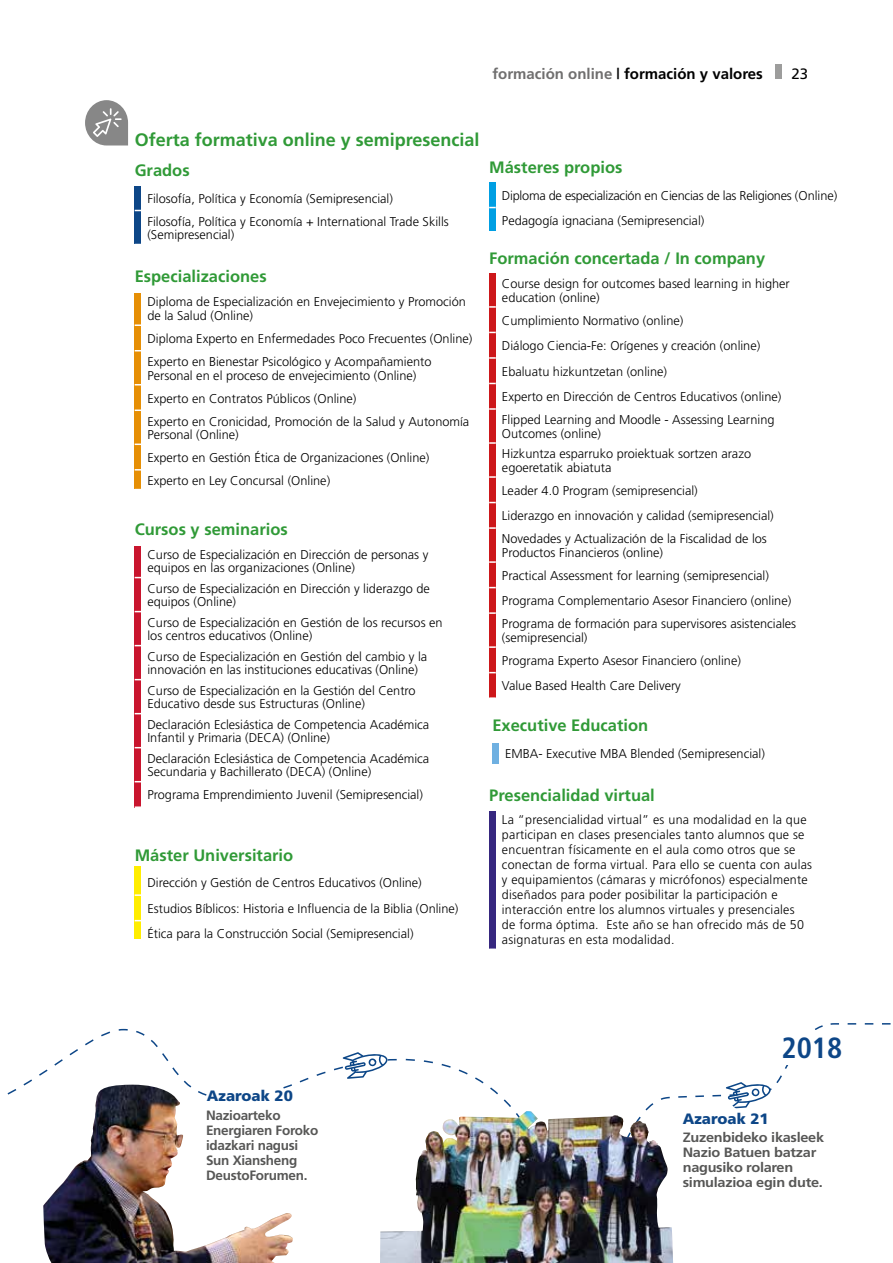
<style>
.page{position:relative;width:893px;height:1263px;background:#fff}
.page>*{position:absolute;margin:0;border:0;box-sizing:border-box;transform-origin:0 0}
.t1{font:700 condensed 29.25px "Frutiger";color:#0d4687}
.t2{font:700 18px "Frutiger";color:#309a37}
.t3{font:700 16.5px "Frutiger";color:#309a37}
.t4{font:700 15px "Frutiger";color:#000}
.t5{font:900 15px "Frutiger";color:#0d4687}
.t6{font:15px "Frutiger";color:#000}
.t7{font:700 13.5px/15px "Frutiger";letter-spacing:-.02em;color:#575756;scale:1.08 1}
.t8{font:700 13.5px/15px "Frutiger";letter-spacing:-.02em;color:#575756}
.t9{font:300 12.75px/13.5px "Frutiger";color:#000}
.t10{font:300 12.75px/15px "Frutiger";letter-spacing:.02em;color:#000}
.t11{font:300 12.75px/25.5px "Frutiger";letter-spacing:-.02em;color:#000}
.s1{color:#706f6f}
</style>
<div class="page">
<div style="left:776px;top:65px;width:6px;height:14px;background:#9d9d9c"></div>
<svg style="left:85px;top:100px;width:43px;height:45px"></svg>
<div style="left:135px;top:186px;width:6px;height:58px;background:#0d4687"></div>
<div style="left:135px;top:546px;width:6px;height:262px;background:#c9152e"></div>
<div style="left:489px;top:273px;width:7px;height:424px;background:#cd171a"></div>
<div style="left:135px;top:866px;width:6px;height:72px;background:#ffed00"></div>
<div style="left:489px;top:182px;width:7px;height:48px;background:#009fe3"></div>
<div style="left:489px;top:811px;width:7px;height:138px;background:#36277f"></div>
<div style="left:135px;top:294px;width:6px;height:195px;background:#e68f05"></div>
<div style="left:492px;top:743px;width:7px;height:21px;background:#6fb0e1"></div>
<svg style="left:135px;top:806px;width:6px;height:2px"></svg>
<svg style="left:489px;top:306px;width:7px;height:2px"></svg>
<svg style="left:489px;top:357px;width:7px;height:2px"></svg>
<svg style="left:489px;top:408px;width:7px;height:2px"></svg>
<svg style="left:489px;top:442px;width:7px;height:2px"></svg>
<svg style="left:489px;top:476px;width:7px;height:2px"></svg>
<svg style="left:489px;top:527px;width:7px;height:2px"></svg>
<svg style="left:489px;top:561px;width:7px;height:2px"></svg>
<svg style="left:489px;top:612px;width:7px;height:2px"></svg>
<svg style="left:489px;top:646px;width:7px;height:2px"></svg>
<svg style="left:135px;top:894px;width:6px;height:2px"></svg>
<svg style="left:135px;top:324px;width:6px;height:2px"></svg>
<svg style="left:135px;top:409px;width:6px;height:2px"></svg>
<svg style="left:135px;top:443px;width:6px;height:2px"></svg>
<svg style="left:135px;top:469px;width:6px;height:2px"></svg>
<svg style="left:678px;top:1025px;width:145px;height:84px"></svg>
<div style="left:778px;top:1030px;width:67px;height:34px;background:#fff"></div>
<svg style="left:316px;top:1052px;width:338px;height:64px"></svg>
<img style="left:43px;top:1085px;width:250px;height:178px">
<img style="left:380px;top:1116px;width:293px;height:147px">
<p class="t4" style="left:492px;top:64px;width:272px"><span class="s1">formación online</span> | formación y valores</p>
<p class="t6" style="left:791px;top:65px;width:18px">23</p>
<h2 class="t2" style="left:135px;top:129px;width:346px">Oferta formativa online y semipresencial</h2>
<p class="t3" style="left:135px;top:161px;width:56px">Grados</p>
<p class="t9" style="left:147px;top:187px;width:303px;line-height:23px">Filosofía, Política y Economía (Semipresencial)<br>Filosofía, Política y Economía + International Trade Skills</p>
<p class="t9" style="left:147px;top:228px;width:88px">(Semipresencial)</p>
<p class="t3" style="left:135px;top:267px;width:134px">Especializaciones</p>
<p class="t9" style="left:147px;top:295px;width:320px">Diploma de Especialización en Envejecimiento y Promoción de la Salud (Online)</p>
<p class="t9" style="left:147px;top:327px;width:326px;line-height:23px">Diploma Experto en Enfermedades Poco Frecuentes (Online)<br>Experto en Bienestar Psicológico y Acompañamiento</p>
<p class="t9" style="left:147px;top:364px;width:323px;line-height:23px">Personal en el proceso de envejecimiento (Online)<br>Experto en Contratos Públicos (Online)<br>Experto en Cronicidad, Promoción de la Salud y Autonomía</p>
<p class="t9" style="left:147px;top:423px;width:283px;line-height:22.8px">Personal (Online)<br>Experto en Gestión Ética de Organizaciones (Online)<br>Experto en Ley Concursal (Online)</p>
<p class="t3" style="left:135px;top:519px;width:155px">Cursos y seminarios</p>
<p class="t9" style="left:147px;top:548px;width:283px">Curso de Especialización en Dirección de personas y equipos en las organizaciones (Online)</p>
<p class="t9" style="left:147px;top:582px;width:284px">Curso de Especialización en Dirección y liderazgo de equipos (Online)</p>
<p class="t9" style="left:147px;top:616px;width:297px">Curso de Especialización en Gestión de los recursos en los centros educativos (Online)</p>
<p class="t9" style="left:147px;top:650px;width:281px">Curso de Especialización en Gestión del cambio y la innovación en las instituciones educativas (Online)</p>
<p class="t9" style="left:147px;top:684px;width:270px">Curso de Especialización en la Gestión del Centro<br>Educativo desde sus Estructuras (Online)</p>
<p class="t9" style="left:147px;top:718px;width:283px">Declaración Eclesiástica de Competencia Académica<br>Infantil y Primaria (DECA) (Online)</p>
<p class="t9" style="left:147px;top:752px;width:283px">Declaración Eclesiástica de Competencia Académica<br>Secundaria y Bachillerato (DECA) (Online)</p>
<p class="t9" style="left:147px;top:788px;width:277px">Programa Emprendimiento Juvenil (Semipresencial)</p>
<p class="t3" style="left:135px;top:845px;width:160px">Máster Universitario</p>
<p class="t9" style="left:147px;top:870px;width:313px;line-height:25.5px">Dirección y Gestión de Centros Educativos (Online)<br>Estudios Bíblicos: Historia e Influencia de la Biblia (Online)<br>Ética para la Construcción Social (Semipresencial)</p>
<p class="t3" style="left:489px;top:158px;width:135px">Másteres propios</p>
<p class="t11" style="left:502px;top:183px;width:337px">Diploma de especialización en Ciencias de las Religiones (Online)<br>Pedagogía ignaciana (Semipresencial)</p>
<p class="t3" style="left:489px;top:249px;width:277px">Formación concertada / In company</p>
<p class="t9" style="left:502px;top:277px;width:289px">Course design for outcomes based learning in higher education (online)</p>
<p class="t9" style="left:502px;top:307px;width:281px;line-height:25.5px">Cumplimiento Normativo (online)<br>Diálogo Ciencia-Fe: Orígenes y creación (online)<br>Ebaluatu hizkuntzetan (online)<br>Experto en Dirección de Centros Educativos (online)</p>
<p class="t9" style="left:502px;top:413px;width:274px">Flipped Learning and Moodle - Assessing Learning<br>Outcomes (online)</p>
<p class="t9" style="left:502px;top:447px;width:251px">Hizkuntza esparruko proiektuak sortzen arazo egoeretatik abiatuta</p>
<p class="t9" style="left:502px;top:478px;width:273px;line-height:25.5px">Leader 4.0 Program (semipresencial)<br>Liderazgo en innovación y calidad (semipresencial)</p>
<p class="t9" style="left:502px;top:532px;width:266px">Novedades y Actualización de la Fiscalidad de los<br>Productos Financieros (online)</p>
<p class="t9" style="left:502px;top:563px;width:291px;line-height:25.5px">Practical Assessment for learning (semipresencial)<br>Programa Complementario Asesor Financiero (online)</p>
<p class="t9" style="left:502px;top:617px;width:296px">Programa de formación para supervisores asistenciales (semipresencial)</p>
<p class="t9" style="left:502px;top:648px;width:240px;line-height:25.5px">Programa Experto Asesor Financiero (online)<br>Value Based Health Care Delivery</p>
<p class="t3" style="left:492px;top:716px;width:157px">Executive Education</p>
<p class="t9" style="left:505px;top:746px;width:261px">EMBA- Executive MBA Blended (Semipresencial)</p>
<p class="t3" style="left:489px;top:786px;width:167px">Presencialidad virtual</p>
<p class="t10" style="left:502px;top:812px;width:312px">La “presencialidad virtual” es una modalidad en la que participan en clases presenciales tanto alumnos que se encuentran físicamente en el aula como otros que se conectan de forma virtual. Para ello se cuenta con aulas y equipamientos (cámaras y micrófonos) especialmente diseñados para poder posibilitar la participación e interacción entre los alumnos virtuales y presenciales<br>de forma óptima. Este año se han ofrecido más de 50 asignaturas en esta modalidad.</p>
<p class="t5" style="left:207px;top:1087px;width:88px">Azaroak 20</p>
<h1 class="t1" style="left:781px;top:1030px;width:62px">2018</h1>
<p class="t8" style="left:206px;top:1108px;width:76px">Nazioarteko</p>
<p class="t5" style="left:683px;top:1110px;width:88px">Azaroak 21</p>
<p class="t8" style="left:206px;top:1123px;width:114px">Energiaren Foroko idazkari nagusi<br>Sun Xiansheng<br>DeustoForumen.</p>
<p class="t7" style="left:683px;top:1130px;width:132px">Zuzenbideko ikasleek<br>Nazio Batuen batzar nagusiko rolaren simulazioa egin dute.</p>
</div>
